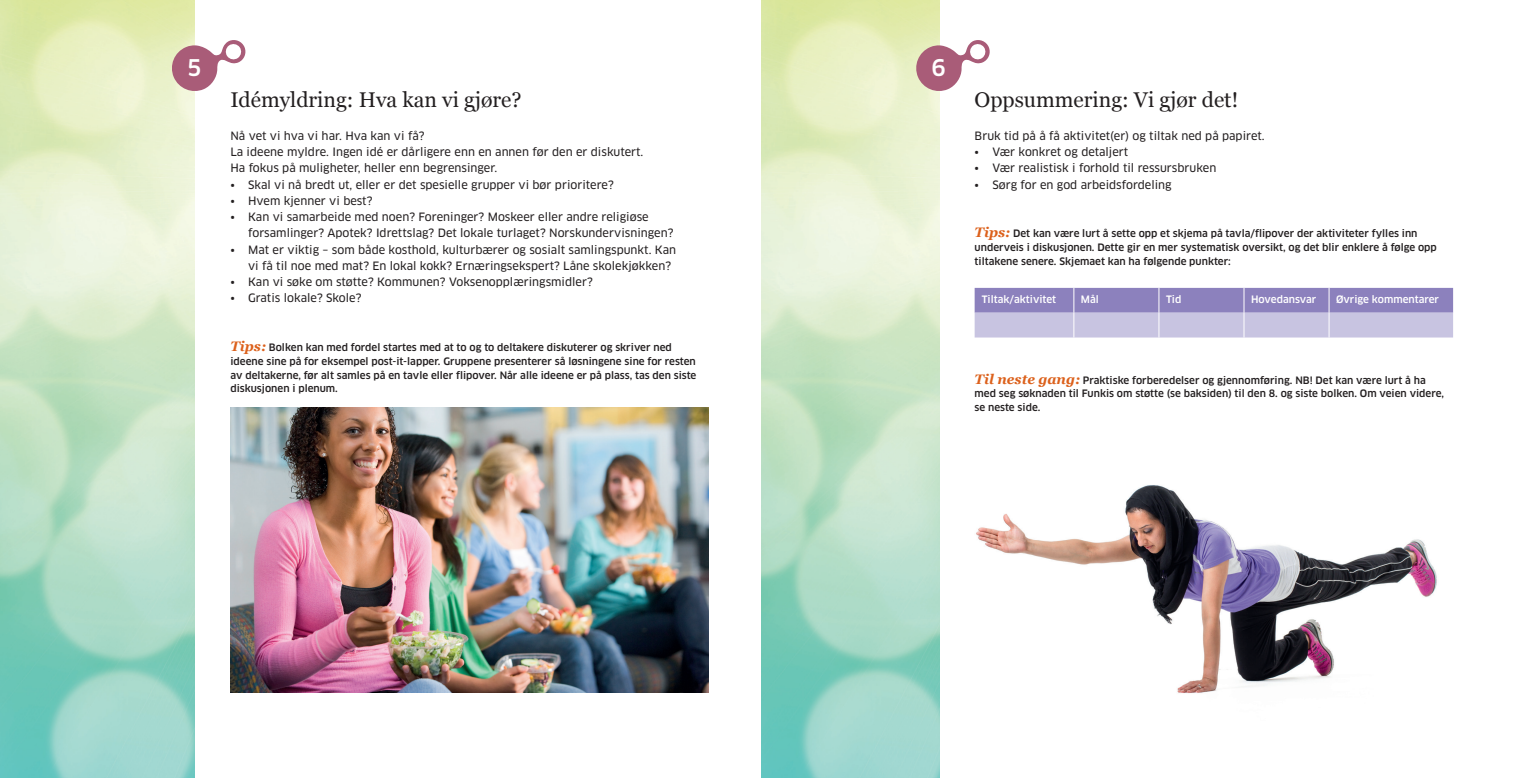
<style>
.page{position:relative;width:1524px;height:780px;background:#fff}
.page>*{position:absolute;margin:0;border:0;box-sizing:border-box;transform-origin:0 0}
.t1{font:500 22.5px "Clan OT";color:#fff}
.t2{font:21.25px "Georgia";color:#231f20}
.t3{font:11.25px/16.2px "Clan OT News";color:#231f20}
.t4{font:500 10px/13.8px "Clan OT";color:#231f20}
.t5{font:500 10px "Clan OT";color:#fff}
.s1{font-family:"Georgia";font-weight:700;font-style:italic;font-size:13.75px;color:#dc611c}
</style>
<div class="page">
<img style="left:762px;top:0;width:177px;height:777px">
<img style="left:0;top:0;width:195px;height:777px">
<svg style="left:974px;top:288px;width:479px;height:49px;background:#aba3cf"></svg>
<svg style="left:169px;top:38px;width:77px;height:56px"></svg>
<svg style="left:913px;top:38px;width:77px;height:56px"></svg>
<img style="left:976px;top:485px;width:461px;height:208px">
<img style="left:230px;top:407px;width:479px;height:285px">
<h1 class="t1" style="left:187px;top:55px;width:16px">5</h1>
<h1 class="t1" style="left:931px;top:55px;width:16px">6</h1>
<h2 class="t2" style="left:230px;top:88px;width:293px">Idémyldring: Hva kan vi gjøre?</h2>
<p class="t3" style="left:230px;top:128px;width:414px">Nå vet vi hva vi har. Hva kan vi få?<br>La ideene myldre. Ingen idé er dårligere enn en annen før den er diskutert.<br>Ha fokus på muligheter, heller enn begrensinger.</p>
<p class="t3" style="left:230px;top:176px;width:385px">• Skal vi nå bredt ut, eller er det spesielle grupper vi bør prioritere?</p>
<p class="t3" style="left:230px;top:192px;width:144px">• Hvem kjenner vi best?</p>
<p class="t3" style="left:248px;top:209px;width:427px;text-indent:-18px">• Kan vi samarbeide med noen? Foreninger? Moskeer eller andre religiøse forsamlinger? Apotek? Idrettslag? Det lokale turlaget? Norskundervisningen?</p>
<p class="t3" style="left:248px;top:241px;width:429px;text-indent:-18px">• Mat er viktig – som både kosthold, kulturbærer og sosialt samlingspunkt. Kan vi få til noe med mat? En lokal kokk? Ernæringsekspert? Låne skolekjøkken?</p>
<p class="t3" style="left:230px;top:274px;width:364px">• Kan vi søke om støtte? Kommunen? Voksenopplæringsmidler?</p>
<p class="t3" style="left:230px;top:290px;width:133px">• Gratis lokale? Skole?</p>
<p class="t4" style="left:230px;top:341px;width:467px"><span class="s1">Tips:</span> Bolken kan med fordel startes med at to og to deltakere diskuterer og skriver ned ideene sine på for eksempel post-it-lapper. Gruppene presenterer så løsningene sine for resten av deltakerne, før alt samles på en tavle eller flipover. Når alle ideene er på plass, tas den siste diskusjonen i plenum.</p>
<h2 class="t2" style="left:974px;top:88px;width:265px">Oppsummering: Vi gjør det!</h2>
<p class="t3" style="left:974px;top:128px;width:291px">Bruk tid på å få aktivitet(er) og tiltak ned på papiret.</p>
<p class="t3" style="left:974px;top:144px;width:155px">• Vær konkret og detaljert</p>
<p class="t3" style="left:974px;top:160px;width:243px">• Vær realistisk i forhold til ressursbruken</p>
<p class="t3" style="left:974px;top:176px;width:199px">• Sørg for en god arbeidsfordeling</p>
<p class="t4" style="left:974px;top:227px;width:464px"><span class="s1">Tips:</span> Det kan være lurt å sette opp et skjema på tavla/flipover der aktiviteter fylles inn underveis i diskusjonen. Dette gir en mer systematisk oversikt, og det blir enklere å følge opp tiltakene senere. Skjemaet kan ha følgende punkter:</p>
<p class="t5" style="left:981px;top:293px;width:76px">Tiltak/aktivitet</p>
<p class="t5" style="left:1081px;top:293px;width:19px">Mål</p>
<p class="t5" style="left:1166px;top:293px;width:17px">Tid</p>
<p class="t5" style="left:1251px;top:293px;width:67px">Hovedansvar</p>
<p class="t5" style="left:1336px;top:293px;width:104px">Øvrige kommentarer</p>
<p class="t4" style="left:974px;top:373px;width:471px"><span class="s1">Til neste gang:</span> Praktiske forberedelser og gjennomføring. NB! Det kan være lurt å ha med seg søknaden til Funkis om støtte (se baksiden) til den 8. og siste bolken. Om veien videre, se neste side.</p>
</div>
